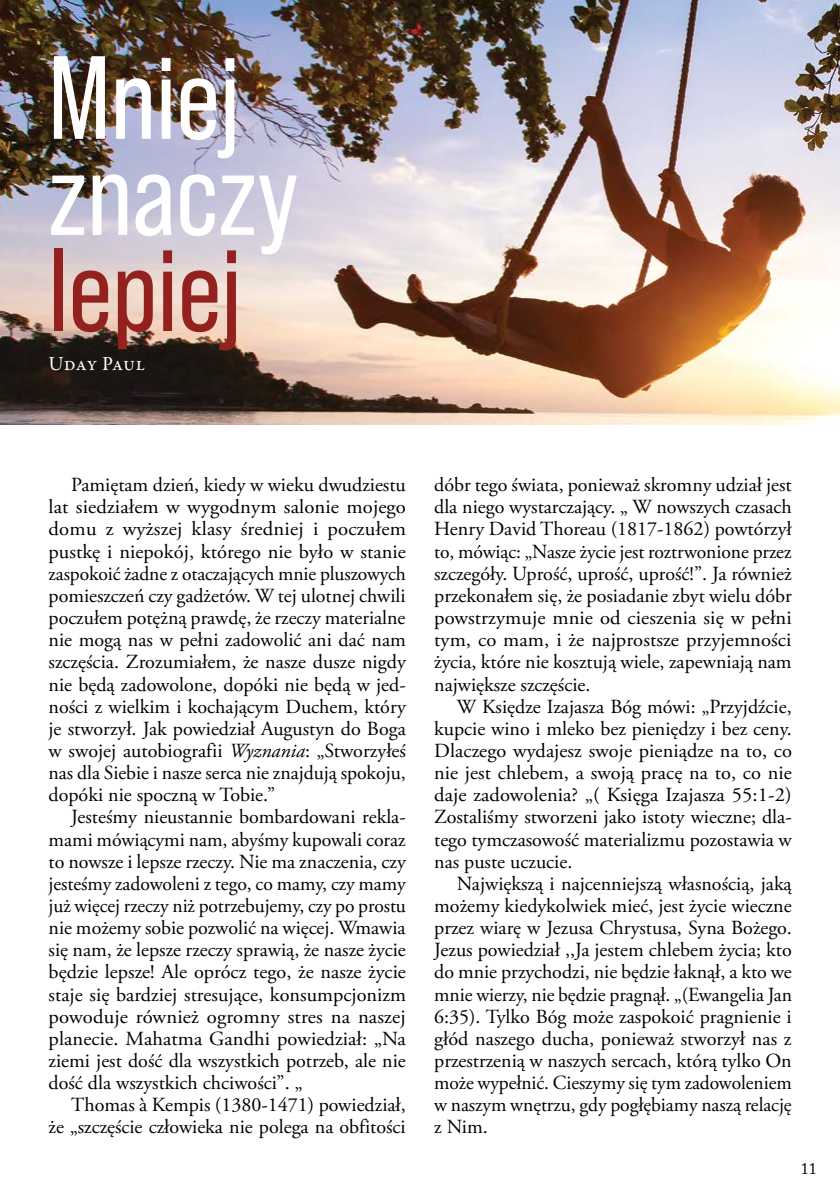
<style>
.page{position:relative;width:840px;height:1191px;background:#fff}
.page>*{position:absolute;margin:0;border:0;box-sizing:border-box;transform-origin:0 0}
.t1{font:118px/96px "Bebas Neue Pro";color:#fff}
.t2{font:118px "Bebas Neue Pro";color:#93221f}
.t3{font:20px/22.2px "Adobe Garamond Pro";color:#000;text-align:justify}
.t4{font:20px "Garamond Premr Pro";color:#fff}
.t5{font:16px "Adobe Caslon Pro";color:#000}
.s1{font-style:italic}
</style>
<div class="page">
<img style="left:0;top:0;width:839px;height:425px">
<h1 class="t1" style="left:48px;top:49px;width:252px">Mniej znaczy</h1>
<h1 class="t2" style="left:48px;top:224px;width:195px">lepiej</h1>
<p class="t4" style="left:49px;top:352px;width:98px">Uday Paul</p>
<p class="t3" style="left:49px;top:474px;width:359px;text-indent:23px">Pamiętam dzień, kiedy w wieku dwudziestu lat siedziałem w wygodnym salonie mojego domu z wyższej klasy średniej i poczułem pustkę i niepokój, którego nie było w stanie zaspokoić żadne z otaczających mnie pluszowych pomieszczeń czy gadżetów. W tej ulotnej chwili poczułem potężną prawdę, że rzeczy materialne nie mogą nas w pełni zadowolić ani dać nam szczęścia. Zrozumiałem, że nasze dusze nigdy nie będą zadowolone, dopóki nie będą w jed&shy;ności z wielkim i kochającym Duchem, który je stworzył. Jak powiedział Augustyn do Boga w swojej autobiografii <span class="s1">Wyznania</span>: „Stworzyłeś nas dla Siebie i nasze serca nie znajdują spokoju, dopóki nie spoczną w Tobie.”</p>
<p class="t3" style="left:49px;top:806px;width:359px;text-indent:23px">Jesteśmy nieustannie bombardowani rekla&shy;mami mówiącymi nam, abyśmy kupowali coraz to nowsze i lepsze rzeczy. Nie ma znaczenia, czy jesteśmy zadowoleni z tego, co mamy, czy mamy już więcej rzeczy niż potrzebujemy, czy po prostu nie możemy sobie pozwolić na więcej. Wmawia się nam, że lepsze rzeczy sprawią, że nasze życie będzie lepsze! Ale oprócz tego, że nasze życie staje się bardziej stresujące, konsumpcjonizm powoduje również ogromny stres na naszej planecie. Mahatma Gandhi powiedział: „Na ziemi jest dość dla wszystkich potrzeb, ale nie dość dla wszystkich chciwości”. „</p>
<p class="t3" style="left:49px;top:1094px;width:358px;text-align:right">Thomas à Kempis (1380-1471) powiedział,<br>że „szczęście człowieka nie polega na obfitości</p>
<p class="t3" style="left:434px;top:474px;width:359px">dóbr tego świata, ponieważ skromny udział jest dla niego wystarczający. „ W nowszych czasach Henry David Thoreau (1817-1862) powtórzył to, mówiąc: „Nasze życie jest roztrwonione przez szczegóły. Uprość, uprość, uprość!”. Ja również przekonałem się, że posiadanie zbyt wielu dóbr powstrzymuje mnie od cieszenia się w pełni tym, co mam, i że najprostsze przyjemności życia, które nie kosztują wiele, zapewniają nam największe szczęście.</p>
<p class="t3" style="left:434px;top:696px;width:359px;text-indent:23px">W Księdze Izajasza Bóg mówi: „Przyjdźcie, kupcie wino i mleko bez pieniędzy i bez ceny.<br>Dlaczego wydajesz swoje pieniądze na to, co nie jest chlebem, a swoją pracę na to, co nie daje zadowolenia? „( Księga Izajasza 55:1-2)<br>Zostaliśmy stworzeni jako istoty wieczne; dla&shy;tego tymczasowość materializmu pozostawia w nas puste uczucie.</p>
<p class="t3" style="left:434px;top:873px;width:359px;text-indent:23px">Największą i najcenniejszą własnością, jaką możemy kiedykolwiek mieć, jest życie wieczne przez wiarę w Jezusa Chrystusa, Syna Bożego.<br>Jezus powiedział ,,Ja jestem chlebem życia; kto do mnie przychodzi, nie będzie łaknął, a kto we mnie wierzy, nie będzie pragnął. „(Ewangelia Jan 6:35). Tylko Bóg może zaspokoić pragnienie i głód naszego ducha, ponieważ stworzył nas z przestrzenią w naszych sercach, którą tylko On może wypełnić. Cieszymy się tym zadowoleniem w naszym wnętrzu, gdy pogłębiamy naszą relację z Nim.</p>
<p class="t5" style="left:800px;top:1159px;width:17px">11</p>
</div>
